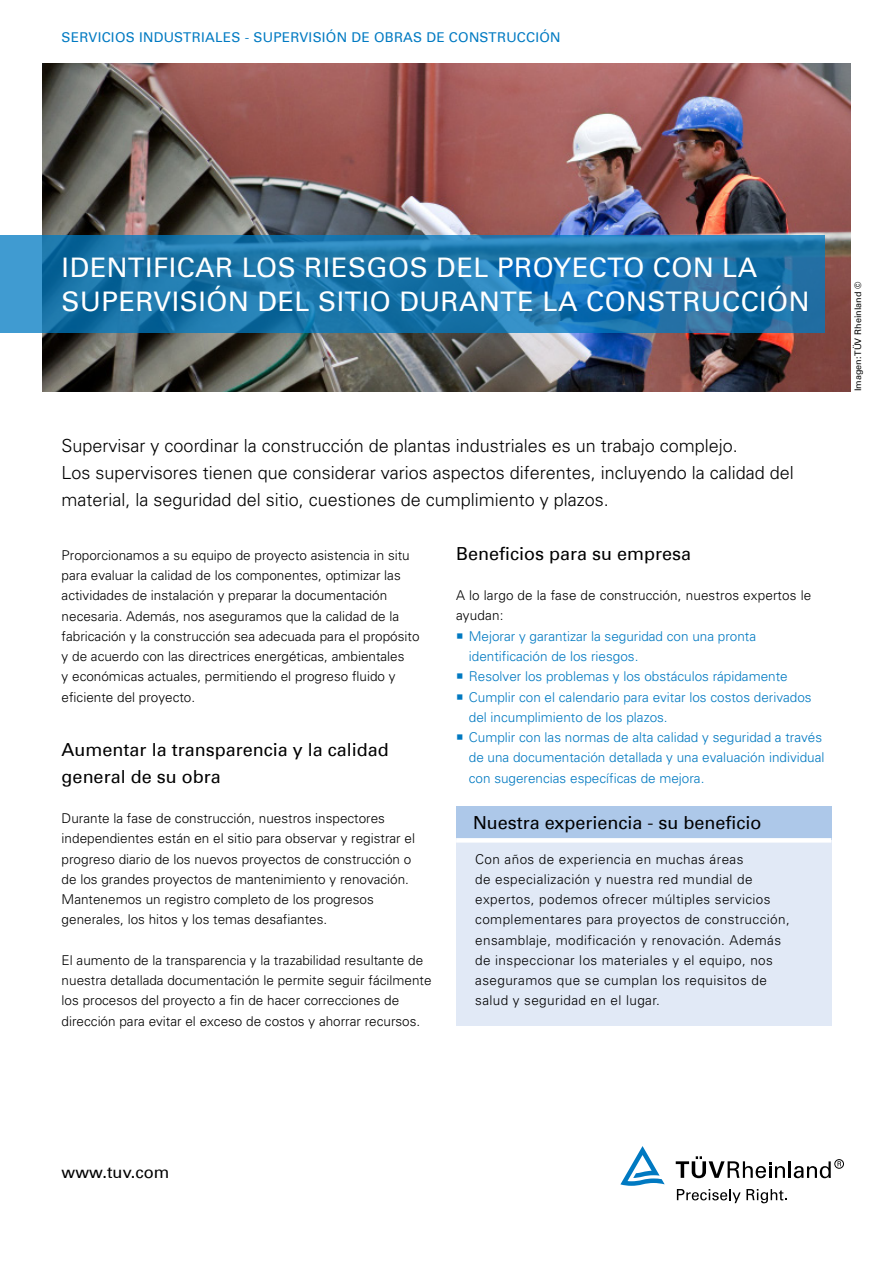
<style>
.page{position:relative;width:893px;height:1263px;background:#fff}
.page>*{position:absolute;margin:0;border:0;box-sizing:border-box;transform-origin:0 0}
.t1{font:27px/33.8px "Univers Com 55 Roman";letter-spacing:.02em;color:#fff}
.t2{font:300 18px/27px "Univers";color:#000}
.t3{font:18px/27px "Univers Com 55 Roman";color:#000}
.t4{font:16.5px "Univers Com 55 Roman";color:#000}
.t5{font:300 13.5px/20.2px "Univers";color:#000}
.t6{font:300 13.5px/20.2px "Univers";color:#0079c1}
.t7{font:300 13.5px/20.2px "Univers";letter-spacing:.03em;color:#000}
.t8{font:13.5px "Univers Com 55 Roman";letter-spacing:.02em;color:#007ac2}
.t9{font:9px "Univers Com 55 Roman";color:#000}
</style>
<div class="page">
<svg style="left:677px;top:1189px;width:110px;height:14px"></svg>
<svg style="left:676px;top:1156px;width:155px;height:22px"></svg>
<div style="left:834px;top:1159px;width:10px;height:9px;border:1px solid #000;border-radius:50%"></div>
<svg style="left:837px;top:1161px;width:4px;height:5px"></svg>
<svg style="left:620px;top:1146px;width:45px;height:40px"></svg>
<img style="left:43px;top:64px;width:807px;height:327px">
<svg style="left:0;top:235px;width:825px;height:98px;background:#1d77ad"></svg>
<div style="left:456px;top:806px;width:375px;height:34px;background:#adc8e9"></div>
<div style="left:456px;top:840px;width:375px;height:185px;background:#e1e9f6"></div>
<hr style="left:456px;top:838px;width:375px;height:4px;background:#fff">
<p class="t8" style="left:62px;top:29px;width:500px">SERVICIOS INDUSTRIALES - SUPERVISIÓN DE OBRAS DE CONSTRUCCIÓN</p>
<h1 class="t1" style="left:62px;top:251px;width:749px">IDENTIFICAR LOS RIESGOS DEL PROYECTO CON LA<br>SUPERVISIÓN DEL SITIO DURANTE LA CONSTRUCCIÓN</h1>
<p class="t2" style="left:62px;top:432px;width:734px">Supervisar y coordinar la construcción de plantas industriales es un trabajo complejo.<br>Los supervisores tienen que considerar varios aspectos diferentes, incluyendo la calidad del material, la seguridad del sitio, cuestiones de cumplimiento y plazos.</p>
<p class="t5" style="left:62px;top:545px;width:359px">Proporcionamos a su equipo de proyecto asistencia in situ para evaluar la calidad de los componentes, optimizar las actividades de instalación y preparar la documentación necesaria. Además, nos aseguramos que la calidad de la fabricación y la construcción sea adecuada para el propósito y de acuerdo con las directrices energéticas, ambientales<br>y económicas actuales, permitiendo el progreso fluido y eficiente del proyecto.</p>
<h2 class="t3" style="left:62px;top:736px;width:329px">Aumentar la transparencia y la calidad general de su obra</h2>
<p class="t5" style="left:62px;top:808px;width:355px">Durante la fase de construcción, nuestros inspectores independientes están en el sitio para observar y registrar el progreso diario de los nuevos proyectos de construcción o de los grandes proyectos de mantenimiento y renovación.<br>Mantenemos un registro completo de los progresos generales, los hitos y los temas desafiantes.</p>
<p class="t5" style="left:62px;top:950px;width:371px">El aumento de la transparencia y la trazabilidad resultante de nuestra detallada documentación le permite seguir fácilmente los procesos del proyecto a fin de hacer correcciones de dirección para evitar el exceso de costos y ahorrar recursos.</p>
<h2 class="t3" style="left:456px;top:540px;width:236px">Beneficios para su empresa</h2>
<p class="t5" style="left:456px;top:585px;width:357px">A lo largo de la fase de construcción, nuestros expertos le ayudan:</p>
<p class="t6" style="left:469px;top:626px;width:357px">Mejorar y garantizar la seguridad con una pronta identificación de los riesgos.<br>Resolver los problemas y los obstáculos rápidamente Cumplir con el calendario para evitar los costos derivados del incumplimiento de los plazos.<br>Cumplir con las normas de alta calidad y seguridad a través de una documentación detallada y una evaluación individual con sugerencias específicas de mejora.</p>
<h2 class="t3" style="left:473px;top:809px;width:290px">Nuestra experiencia - su beneficio</h2>
<p class="t7" style="left:475px;top:849px;width:316px">Con años de experiencia en muchas áreas<br>de especialización y nuestra red mundial de expertos, podemos ofrecer múltiples servicios complementares para proyectos de construcción, ensamblaje, modificación y renovación. Además de inspeccionar los materiales y el equipo, nos aseguramos que se cumplan los requisitos de salud y seguridad en el lugar.</p>
<p class="t9" style="left:853px;top:391px;width:110px;rotate:-90deg">Imagen: TÜV Rheinland ©</p>
<p class="t4" style="left:62px;top:1162px;width:109px">www.tuv.com</p>
</div>
